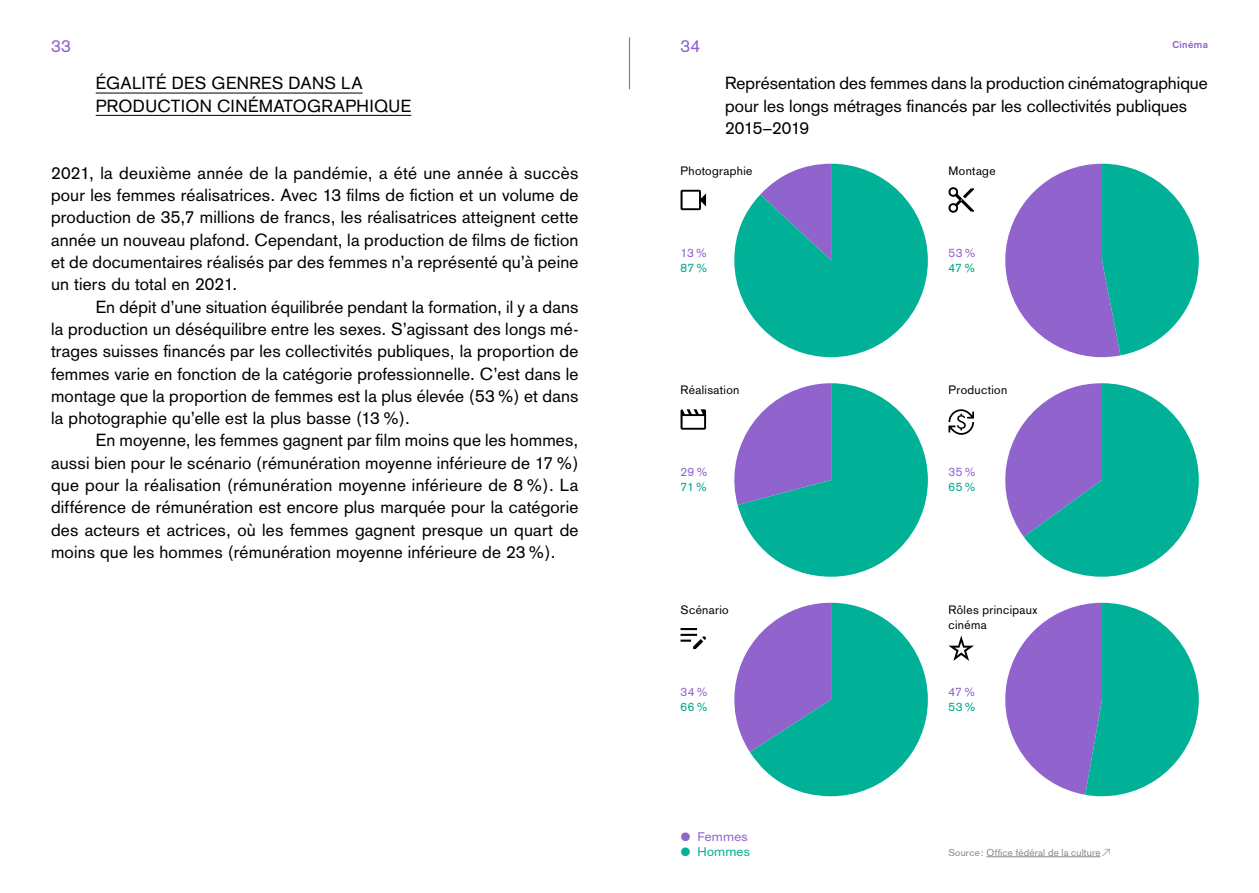
<style>
.page{position:relative;width:1259px;height:893px;background:#fff}
.page>*{position:absolute;margin:0;border:0;box-sizing:border-box;transform-origin:0 0}
.t1{font:17.25px/22.4px "Akzidenz Grotesk";letter-spacing:.005em;color:#000;text-align:justify}
.t2{font:17.25px "Akzidenz Grotesk";color:#9064cc}
.t3{font:12px/14.9px "Akzidenz Grotesk";letter-spacing:.03em;color:#000}
.t4{font:12px "Akzidenz Grotesk";letter-spacing:.04em;color:#9064cc}
.t5{font:12px "Akzidenz Grotesk";letter-spacing:.03em;color:#00a788}
.t6{font:12px "Alpha";letter-spacing:.015em;color:#9064cc}
.t7{font:12px "Alpha";letter-spacing:.015em;color:#00b198}
.t8{font:9.75px "Akzidenz Grotesk";letter-spacing:.02em;color:#888785}
.t9{font:700 9.75px "Akzidenz Grotesk";letter-spacing:.04em;color:#9064cc}
.s1{font-family:"Post Grotesk"}
.s2{font-family:"Alpha";font-weight:300}
</style>
<div class="page">
<hr style="left:96px;top:93px;width:266px;height:1px;background:#000">
<hr style="left:96px;top:115px;width:315px;height:1px;background:#000">
<hr style="left:986px;top:856px;width:114px;height:1px;background:#888785">
<svg style="left:734px;top:603px;width:194px;height:193px"></svg>
<svg style="left:1005px;top:603px;width:193px;height:193px"></svg>
<svg style="left:734px;top:383px;width:194px;height:194px"></svg>
<svg style="left:1005px;top:383px;width:193px;height:194px"></svg>
<svg style="left:734px;top:164px;width:194px;height:193px"></svg>
<svg style="left:1005px;top:164px;width:193px;height:194px"></svg>
<svg style="left:948px;top:409px;width:26px;height:26px"></svg>
<svg style="left:680px;top:628px;width:26px;height:21px"></svg>
<svg style="left:680px;top:190px;width:26px;height:20px"></svg>
<svg style="left:680px;top:409px;width:26px;height:21px"></svg>
<svg style="left:948px;top:635px;width:26px;height:26px"></svg>
<svg style="left:948px;top:187px;width:26px;height:26px"></svg>
<hr style="left:629px;top:37px;width:1px;height:52px;background:#9064cc">
<p class="t2" style="left:51px;top:36px;width:21px">33</p>
<p class="t2" style="left:680px;top:36px;width:21px">34</p>
<p class="t1" style="left:96px;top:72px;width:317px">ÉGALITÉ DES GENRES DANS LA<br>PRODUCTION CINÉMATOGRAPHIQUE</p>
<p class="t9" style="left:1172px;top:39px;width:37px">Cinéma</p>
<p class="t1" style="left:725px;top:72px;width:484px;text-align:left">Représentation des femmes dans la production cinématographique pour les longs métrages financés par les collectivités publiques<br>2015–2019</p>
<p class="t1" style="left:51px;top:161px;width:529px">2021, la deuxième année de la pandémie, a été une année à succès pour les femmes réalisatrices. Avec 13 films de fiction et un volume de production de 35,7 millions de francs, les réalisatrices atteignent cette année un nouveau plafond. Cependant, la production de films de fiction et de documentaires réalisés par des femmes n’a représenté qu’à peine un tiers du total en 2021.</p>
<p class="t1" style="left:51px;top:295px;width:529px;text-indent:45px">En dépit d’une situation équilibrée pendant la formation, il y a dans la production un déséquilibre entre les sexes. S’agissant des longs mé&shy;trages suisses financés par les collectivités publiques, la proportion de femmes varie en fonction de la catégorie professionnelle. C’est dans le montage que la proportion de femmes est la plus élevée (53%) et dans la photographie qu’elle est la plus basse (13%).</p>
<p class="t1" style="left:51px;top:429px;width:529px;text-indent:45px">En moyenne, les femmes gagnent par film moins que les hommes, aussi bien pour le scénario (rémunération moyenne inférieure de 17%) que pour la réalisation (rémunération moyenne inférieure de 8%). La différence de rémunération est encore plus marquée pour la catégorie des acteurs et actrices, où les femmes gagnent presque un quart de moins que les hommes (rémunération moyenne inférieure de 23%).</p>
<p class="t3" style="left:680px;top:163px;width:73px">Photographie</p>
<p class="t4" style="left:680px;top:245px;width:29px">13%</p>
<p class="t5" style="left:680px;top:260px;width:29px">87%</p>
<p class="t3" style="left:680px;top:383px;width:60px">Réalisation</p>
<p class="t4" style="left:680px;top:465px;width:29px">29%</p>
<p class="t5" style="left:680px;top:480px;width:29px">71%</p>
<p class="t3" style="left:680px;top:602px;width:50px">Scénario</p>
<p class="t4" style="left:680px;top:684px;width:29px">34%</p>
<p class="t5" style="left:680px;top:699px;width:29px">66%</p>
<p class="t6" style="left:680px;top:827px;width:69px"><span class="s1">●</span> Femmes</p>
<p class="t7" style="left:680px;top:842px;width:71px"><span class="s1">●</span> Hommes</p>
<p class="t3" style="left:948px;top:163px;width:49px">Montage</p>
<p class="t4" style="left:948px;top:245px;width:29px">53%</p>
<p class="t5" style="left:948px;top:260px;width:29px">47%</p>
<p class="t3" style="left:948px;top:383px;width:60px">Production</p>
<p class="t4" style="left:948px;top:465px;width:29px">35%</p>
<p class="t5" style="left:948px;top:480px;width:29px">65%</p>
<p class="t3" style="left:948px;top:602px;width:90px">Rôles principaux cinéma</p>
<p class="t4" style="left:948px;top:684px;width:29px">47%</p>
<p class="t5" style="left:948px;top:699px;width:29px">53%</p>
<p class="t8" style="left:948px;top:847px;width:169px">Source: Office fédéral de la culture<span class="s2">↗</span> ↗</p>
</div>
